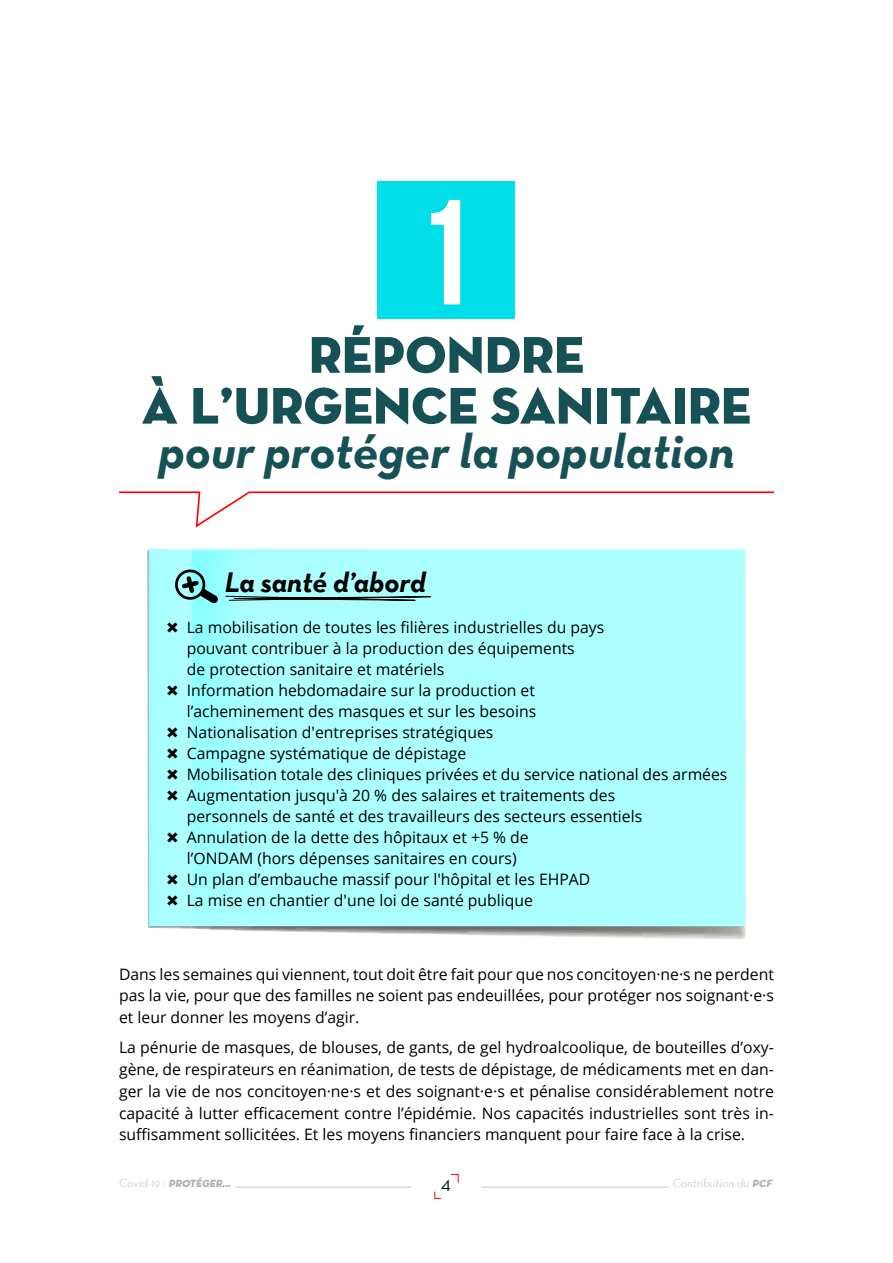
<style>
.page{position:relative;width:893px;height:1263px;background:#fff}
.page>*{position:absolute;margin:0;border:0;box-sizing:border-box;transform-origin:0 0}
.t1{font:700 149.25px "Bebas Neue";color:#fff}
.t2{font:52.5px/50.8px "Neutra Disp Titling";color:#155155;text-align:center}
.t3{font:49.2px "Neutra Text Bold Italic Alt";color:#155155}
.t4{font:28.5px "Neutra Text Bold Italic Alt";color:#000}
.t5{font:16.2px "Neutra Text Book Alt";color:#000}
.t6{font:15.75px/21px "Open Sans";color:#000;text-align:justify}
.t7{font:italic 300 12px "Neutra Text";color:#b1b2b3}
.t8{font:italic 10.5px "Neutra Disp Titling";color:#b1b2b3}
.s1{font-family:"Neutra Text";font-weight:300;font-size:12px}
.s2{font-family:"Neutra Disp Titling";font-weight:400;font-size:10.5px}
</style>
<div class="page">
<svg style="left:434px;top:1191px;width:7px;height:8px"></svg>
<svg style="left:450px;top:1174px;width:9px;height:9px"></svg>
<hr style="left:236px;top:1187px;width:175px;height:1px;background:#c5c6c6">
<hr style="left:481px;top:1187px;width:187px;height:1px;background:#c5c6c6">
<img style="left:147px;top:549px;width:598px;height:390px">
<div style="left:149px;top:549px;width:596px;height:377px;background:#acffff"></div>
<svg style="left:119px;top:491px;width:655px;height:37px"></svg>
<svg style="left:225px;top:595px;width:206px;height:6px"></svg>
<svg style="left:175px;top:569px;width:43px;height:34px"></svg>
<div style="left:377px;top:181px;width:138px;height:138px;background:#00dfe9"></div>
<svg style="left:167px;top:622px;width:11px;height:10px"></svg>
<svg style="left:167px;top:685px;width:11px;height:10px"></svg>
<svg style="left:167px;top:727px;width:11px;height:10px"></svg>
<svg style="left:167px;top:748px;width:11px;height:10px"></svg>
<svg style="left:167px;top:769px;width:11px;height:10px"></svg>
<svg style="left:167px;top:790px;width:11px;height:10px"></svg>
<svg style="left:167px;top:832px;width:11px;height:10px"></svg>
<svg style="left:167px;top:874px;width:11px;height:10px"></svg>
<svg style="left:167px;top:895px;width:11px;height:10px"></svg>
<h1 class="t1" style="left:413px;top:148px;width:88px">1.</h1>
<h1 class="t1" style="left:415px;top:171px;width:61px">1</h1>
<h2 class="t2" style="left:142px;top:330px;width:611px">RÉPONDRE<br>À L’URGENCE SANITAIRE</h2>
<h3 class="t3" style="left:158px;top:420px;width:578px">pour protéger la population</h3>
<h3 class="t4" style="left:225px;top:564px;width:202px">La santé d’abord</h3>
<p class="t6" style="left:187px;top:616px;width:542px;text-align:left">La mobilisation de toutes les filières industrielles du pays<br>pouvant contribuer à la production des équipements<br>de protection sanitaire et matériels<br>Information hebdomadaire sur la production et<br>l’acheminement des masques et sur les besoins<br>Nationalisation d'entreprises stratégiques<br>Campagne systématique de dépistage<br>Mobilisation totale des cliniques privées et du service national des armées Augmentation jusqu'à 20 % des salaires et traitements des<br>personnels de santé et des travailleurs des secteurs essentiels<br>Annulation de la dette des hôpitaux et +5 % de<br>l’ONDAM (hors dépenses sanitaires en cours)<br>Un plan d’embauche massif pour l'hôpital et les EHPAD<br>La mise en chantier d'une loi de santé publique</p>
<p class="t6" style="left:119px;top:962px;width:656px;line-height:21.8px">Dans les semaines qui viennent, tout doit être fait pour que nos concitoyen·ne·s ne perdent pas la vie, pour que des familles ne soient pas endeuillées, pour protéger nos soignant·e·s et leur donner les moyens d’agir.</p>
<p class="t6" style="left:119px;top:1036px;width:656px;line-height:21.8px">La pénurie de masques, de blouses, de gants, de gel hydroalcoolique, de bouteilles d’oxy&shy;gène, de respirateurs en réanimation, de tests de dépistage, de médicaments met en dan&shy;ger la vie de nos concitoyen·ne·s et des soignant·e·s et pénalise considérablement notre capacité à lutter efficacement contre l’épidémie. Nos capacités industrielles sont très in&shy;suffisamment sollicitées. Et les moyens financiers manquent pour faire face à la crise.</p>
<p class="t8" style="left:119px;top:1177px;width:115px"><span class="s1">C o vi d- 1 9 :</span> PROTÉGER...</p>
<p class="t5" style="left:441px;top:1176px;width:11px">4</p>
<p class="t7" style="left:672px;top:1176px;width:103px">Contribution du <span class="s2">PCF</span></p>
</div>
